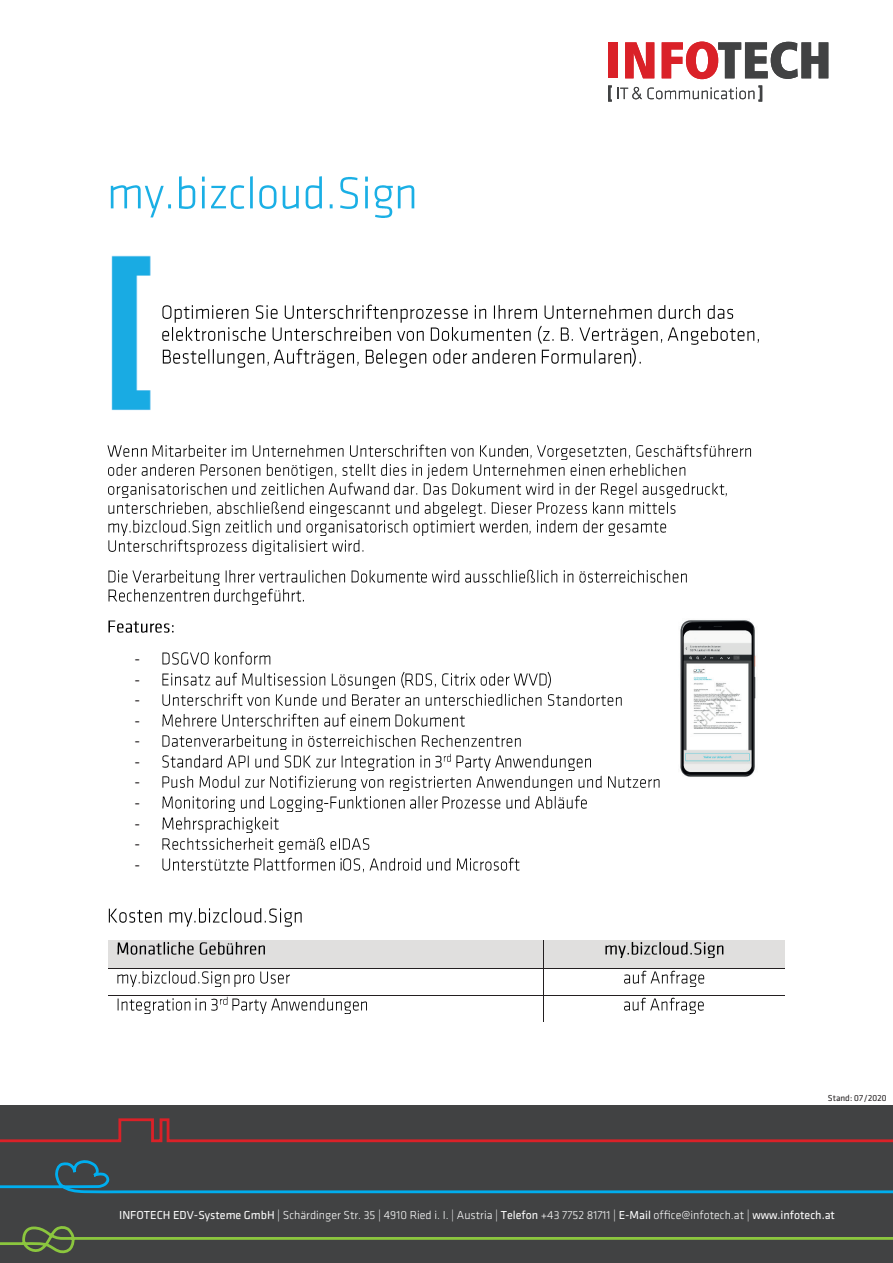
<style>
.page{position:relative;width:893px;height:1263px;background:#fff}
.page>*{position:absolute;margin:0;border:0;box-sizing:border-box;transform-origin:0 0}
.t1{font:16.5px/20.5px "Calibri";color:#231f20;text-align:justify}
.t2{font:300 12px "Klavika";color:#fff}
.t3{font:9px "Klavika Regular TF";color:#231f20}
.s1{font-family:"Klavika Regular TF";font-weight:400}
</style>
<div class="page">
<img style="left:110px;top:176px;width:283px;height:41px">
<img style="left:397px;top:185px;width:18px;height:24px">
<img style="left:162px;top:304px;width:490px;height:19px">
<img style="left:658px;top:305px;width:76px;height:14px">
<img style="left:162px;top:327px;width:104px;height:14px">
<img style="left:272px;top:327px;width:152px;height:14px">
<img style="left:430px;top:325px;width:112px;height:19px">
<img style="left:543px;top:331px;width:11px;height:10px">
<img style="left:560px;top:327px;width:108px;height:18px">
<img style="left:668px;top:327px;width:91px;height:18px">
<img style="left:162px;top:349px;width:112px;height:18px">
<img style="left:274px;top:348px;width:85px;height:19px">
<img style="left:365px;top:349px;width:62px;height:18px">
<img style="left:433px;top:349px;width:35px;height:15px">
<img style="left:472px;top:349px;width:64px;height:15px">
<img style="left:541px;top:348px;width:91px;height:19px">
<img style="left:632px;top:347px;width:9px;height:20px">
<img style="left:108px;top:445px;width:39px;height:12px">
<img style="left:152px;top:444px;width:600px;height:16px">
<img style="left:521px;top:444px;width:17px;height:16px">
<img style="left:108px;top:463px;width:489px;height:16px">
<img style="left:598px;top:467px;width:7px;height:9px">
<img style="left:610px;top:463px;width:76px;height:13px">
<img style="left:108px;top:482px;width:111px;height:16px">
<img style="left:220px;top:486px;width:7px;height:9px">
<img style="left:232px;top:482px;width:84px;height:13px">
<img style="left:317px;top:486px;width:12px;height:9px">
<img style="left:329px;top:482px;width:60px;height:13px">
<img style="left:394px;top:482px;width:330px;height:16px">
<img style="left:724px;top:486px;width:3px;height:11px">
<img style="left:108px;top:501px;width:568px;height:16px">
<img style="left:209px;top:501px;width:11px;height:16px">
<img style="left:108px;top:520px;width:420px;height:16px">
<img style="left:529px;top:520px;width:138px;height:16px">
<img style="left:108px;top:539px;width:256px;height:16px">
<img style="left:108px;top:570px;width:313px;height:15px">
<img style="left:421px;top:569px;width:266px;height:14px">
<img style="left:108px;top:589px;width:10px;height:13px">
<img style="left:119px;top:589px;width:90px;height:13px">
<img style="left:214px;top:588px;width:87px;height:16px">
<img style="left:108px;top:620px;width:66px;height:13px">
<img style="left:162px;top:651px;width:109px;height:14px">
<img style="left:162px;top:672px;width:233px;height:16px">
<img style="left:401px;top:671px;width:4px;height:17px">
<img style="left:405px;top:673px;width:142px;height:15px">
<img style="left:547px;top:671px;width:4px;height:17px">
<img style="left:162px;top:693px;width:460px;height:13px">
<img style="left:162px;top:713px;width:228px;height:14px">
<img style="left:395px;top:714px;width:70px;height:13px">
<img style="left:162px;top:734px;width:359px;height:16px">
<img style="left:162px;top:755px;width:269px;height:15px">
<img style="left:435px;top:755px;width:7px;height:13px">
<svg style="left:443px;top:753px;width:8px;height:9px"></svg>
<img style="left:456px;top:755px;width:49px;height:15px">
<img style="left:505px;top:755px;width:86px;height:15px">
<img style="left:162px;top:775px;width:498px;height:16px">
<img style="left:162px;top:796px;width:161px;height:16px">
<img style="left:330px;top:796px;width:75px;height:13px">
<img style="left:410px;top:796px;width:28px;height:13px">
<img style="left:442px;top:795px;width:145px;height:14px">
<img style="left:162px;top:817px;width:12px;height:13px">
<img style="left:176px;top:817px;width:103px;height:15px">
<img style="left:162px;top:837px;width:208px;height:16px">
<img style="left:162px;top:858px;width:80px;height:13px">
<img style="left:242px;top:861px;width:7px;height:10px">
<img style="left:254px;top:857px;width:81px;height:14px">
<img style="left:340px;top:858px;width:2px;height:13px">
<img style="left:343px;top:857px;width:177px;height:16px">
<img style="left:108px;top:908px;width:194px;height:18px">
<div style="left:108px;top:940px;width:435px;height:28px;background:#e0dfde"></div>
<img style="left:117px;top:941px;width:148px;height:14px">
<div style="left:544px;top:940px;width:240px;height:28px;background:#e0dfde"></div>
<img style="left:605px;top:941px;width:119px;height:16px">
<img style="left:117px;top:971px;width:113px;height:15px">
<img style="left:234px;top:971px;width:56px;height:15px">
<img style="left:624px;top:970px;width:23px;height:14px">
<img style="left:650px;top:970px;width:55px;height:16px">
<hr style="left:108px;top:968px;width:435px;height:1px;background:#231f20">
<hr style="left:544px;top:968px;width:240px;height:1px;background:#231f20">
<img style="left:117px;top:998px;width:74px;height:15px">
<img style="left:195px;top:998px;width:11px;height:13px">
<img style="left:211px;top:998px;width:7px;height:13px">
<svg style="left:220px;top:996px;width:8px;height:9px"></svg>
<img style="left:232px;top:998px;width:49px;height:15px">
<img style="left:281px;top:998px;width:86px;height:15px">
<img style="left:624px;top:997px;width:80px;height:16px">
<hr style="left:108px;top:995px;width:435px;height:1px;background:#231f20">
<hr style="left:544px;top:995px;width:240px;height:1px;background:#231f20">
<svg style="left:543px;top:940px;width:1px;height:82px"></svg>
<img style="left:111px;top:255px;width:40px;height:156px">
<img style="left:680px;top:620px;width:76px;height:157px">
<svg style="left:608px;top:85px;width:154px;height:17px"></svg>
<div style="left:608px;top:42px;width:10px;height:36px;background:#da2128"></div>
<svg style="left:625px;top:42px;width:29px;height:36px"></svg>
<svg style="left:662px;top:42px;width:166px;height:37px"></svg>
<div style="left:0;top:1105px;width:893px;height:158px;background:#414243"></div>
<svg style="left:0;top:1118px;width:893px;height:25px"></svg>
<svg style="left:0;top:1160px;width:893px;height:34px"></svg>
<svg style="left:0;top:1226px;width:893px;height:27px"></svg>
<h1 class="t1" style="left:135px;top:648px;width:7px">- - - - - - - - - - -</h1>
<p class="t3" style="left:828px;top:1093px;width:60px">Stand: 07/2020</p>
<p class="t2" style="left:119px;top:1209px;width:717px"><span class="s1">INFOTECH EDV-Systeme GmbH</span> | Schärdinger Str. 35 | 4910 Ried i. I. | Austria | <span class="s1">Telefon</span> +43 7752 81711 | <span class="s1">E-Mail</span> office@infotech.at | <span class="s1">www.infotech.at</span></p>
</div>
